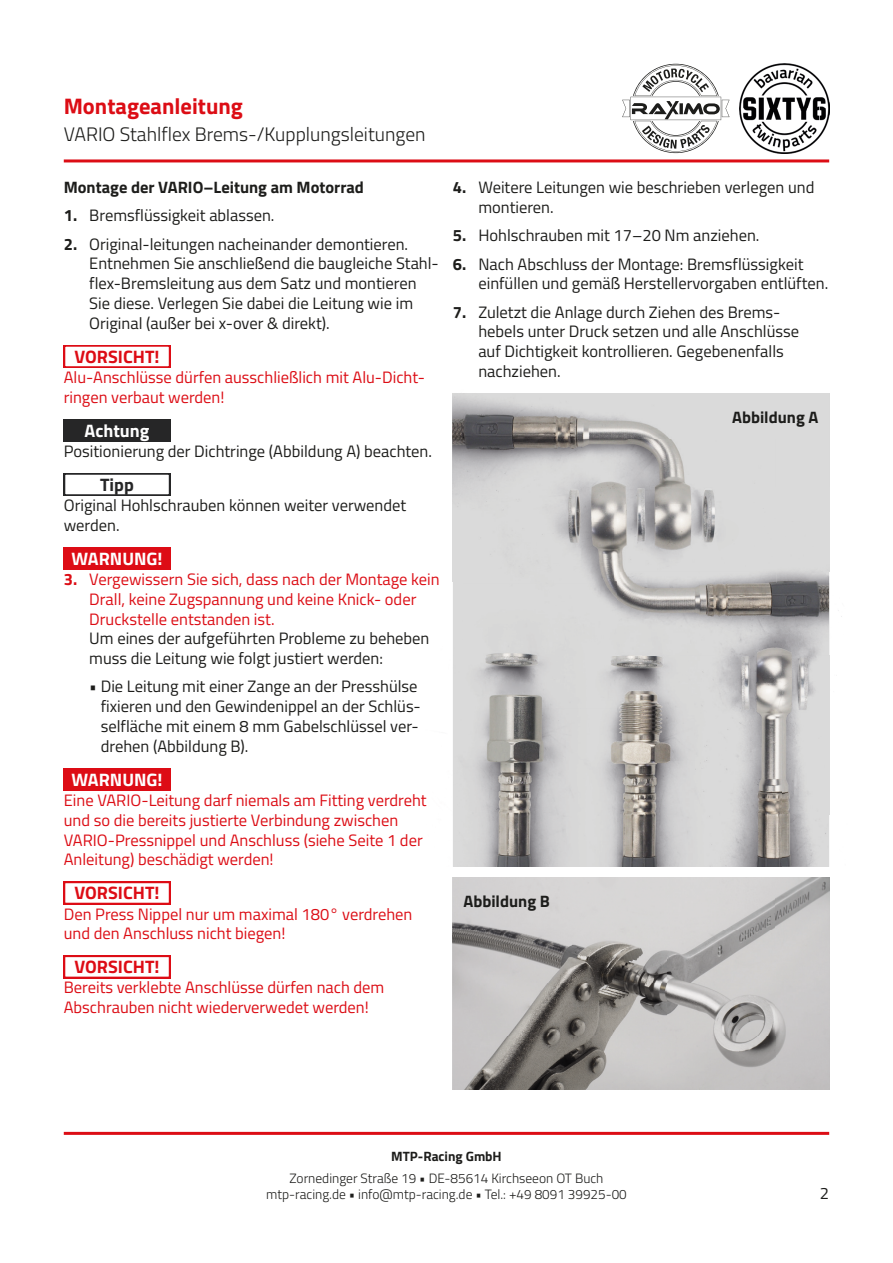
<style>
.page{position:relative;width:893px;height:1263px;background:#fff}
.page>*{position:absolute;margin:0;border:0;box-sizing:border-box;transform-origin:0 0}
.t1{font:700 22.5px "Titillium Web";color:#dc0d15}
.t2{font:300 19.5px "Titillium Web";color:#1d1d1b}
.t3{font:700 18px "Titillium Web";color:#dd0c15}
.t4{font:700 18px "Titillium Web";color:#fff}
.t5{font:700 18px "Titillium Web";color:#262627}
.t6{font:16.5px/19.8px "Titillium Web";color:#1d1d1b}
.t7{font:16.5px/19.8px "Titillium Web";color:#dc0d15}
.t8{font:700 16.5px "Titillium Web";color:#1d1d1b}
.t9{font:300 13.5px/16.2px "Titillium Web";color:#1d1d1b;text-align:center}
.t10{font:700 13.5px "Titillium Web";color:#1d1d1b}
.s1{font-weight:700}
</style>
<div class="page">
<hr style="left:64px;top:1132px;width:765px;height:3px;background:#dc0d15">
<hr style="left:64px;top:159px;width:765px;height:3px;background:#dc0d15">
<img style="left:829px;top:487px;width:13px;height:328px">
<img style="left:782px;top:655px;width:47px;height:159px">
<img style="left:782px;top:814px;width:47px;height:53px">
<img style="left:700px;top:655px;width:82px;height:212px">
<img style="left:657px;top:655px;width:43px;height:106px">
<img style="left:657px;top:761px;width:43px;height:106px">
<img style="left:463px;top:655px;width:194px;height:212px">
<img style="left:453px;top:393px;width:322px;height:141px">
<img style="left:453px;top:534px;width:165px;height:47px">
<img style="left:618px;top:487px;width:211px;height:84px">
<img style="left:776px;top:571px;width:53px;height:84px">
<img style="left:618px;top:571px;width:158px;height:12px">
<img style="left:494px;top:583px;width:288px;height:72px">
<div style="left:453px;top:581px;width:41px;height:74px;background:#dadada"></div>
<img style="left:494px;top:581px;width:163px;height:2px">
<svg style="left:64px;top:345px;width:106px;height:23px"></svg>
<div style="left:64px;top:419px;width:106px;height:23px;background:#262627"></div>
<svg style="left:64px;top:473px;width:106px;height:23px"></svg>
<div style="left:64px;top:547px;width:106px;height:23px;background:#dd0c15"></div>
<div style="left:64px;top:768px;width:106px;height:23px;background:#dd0c15"></div>
<svg style="left:64px;top:882px;width:106px;height:22px"></svg>
<svg style="left:64px;top:956px;width:106px;height:22px"></svg>
<img style="left:453px;top:877px;width:376px;height:213px">
<svg style="left:622px;top:64px;width:107px;height:89px"></svg>
<img style="left:740px;top:64px;width:89px;height:89px">
<h1 class="t1" style="left:64px;top:89px;width:181px">Montageanleitung</h1>
<p class="t2" style="left:64px;top:120px;width:363px">VARIO Stahlflex Brems-/Kupplungsleitungen</p>
<p class="t8" style="left:64px;top:175px;width:302px">Montage der VARIO–Leitung am Motorrad</p>
<p class="t6" style="left:64px;top:205px;width:212px"><span class="s1">1.</span> Bremsflüssigkeit ablassen.</p>
<p class="t6" style="left:89px;top:233px;width:351px;text-indent:-26px"><span class="s1">2.</span> Original-leitungen nacheinander demontieren.<br>Entnehmen Sie anschließend die baugleiche Stahl&shy;flex-Bremsleitung aus dem Satz und montieren Sie diese. Verlegen Sie dabei die Leitung wie im Original (außer bei x-over &amp; direkt).</p>
<p class="t3" style="left:75px;top:343px;width:86px">VORSICHT!</p>
<p class="t7" style="left:64px;top:367px;width:363px">Alu-Anschlüsse dürfen ausschließlich mit Alu-Dicht&shy;ringen verbaut werden!</p>
<p class="t4" style="left:85px;top:416px;width:66px">Achtung</p>
<p class="t6" style="left:64px;top:440px;width:370px">Positionierung der Dichtringe (Abbildung A) beachten.</p>
<p class="t5" style="left:100px;top:471px;width:35px">Tipp</p>
<p class="t6" style="left:64px;top:495px;width:344px">Original Hohlschrauben können weiter verwendet werden.</p>
<p class="t4" style="left:71px;top:544px;width:93px">WARNUNG!</p>
<p class="t7" style="left:89px;top:568px;width:352px;text-indent:-26px"><span class="s1">3.</span> Vergewissern Sie sich, dass nach der Montage kein<br>Drall, keine Zugspannung und keine Knick- oder<br>Druckstelle entstanden ist.</p>
<p class="t6" style="left:89px;top:628px;width:342px">Um eines der aufgeführten Probleme zu beheben muss die Leitung wie folgt justiert werden:</p>
<p class="t6" style="left:101px;top:676px;width:321px;text-indent:-11px">• Die Leitung mit einer Zange an der Presshülse fixieren und den Gewindenippel an der Schlüs&shy;selfläche mit einem 8 mm Gabelschlüssel ver&shy;drehen (Abbildung B).</p>
<p class="t4" style="left:71px;top:765px;width:93px">WARNUNG!</p>
<p class="t7" style="left:64px;top:789px;width:364px">Eine VARIO-Leitung darf niemals am Fitting verdreht und so die bereits justierte Verbindung zwischen VARIO-Pressnippel und Anschluss (siehe Seite 1 der Anleitung) beschädigt werden!</p>
<p class="t3" style="left:75px;top:879px;width:86px">VORSICHT!</p>
<p class="t7" style="left:64px;top:903px;width:350px">Den Press Nippel nur um maximal 180° verdrehen und den Anschluss nicht biegen!</p>
<p class="t3" style="left:75px;top:953px;width:86px">VORSICHT!</p>
<p class="t7" style="left:64px;top:977px;width:322px">Bereits verklebte Anschlüsse dürfen nach dem<br>Abschrauben nicht wiederverwedet werden!</p>
<p class="t6" style="left:478px;top:177px;width:338px;text-indent:-26px"><span class="s1">4.</span> Weitere Leitungen wie beschrieben verlegen und montieren.</p>
<p class="t6" style="left:453px;top:225px;width:308px"><span class="s1">5.</span> Hohlschrauben mit 17–20 Nm anziehen.</p>
<p class="t6" style="left:478px;top:253px;width:351px;text-indent:-26px"><span class="s1">6.</span> Nach Abschluss der Montage: Bremsflüssigkeit einfüllen und gemäß Herstellervorgaben entlüften.</p>
<p class="t6" style="left:478px;top:301px;width:322px;text-indent:-26px"><span class="s1">7.</span> Zuletzt die Anlage durch Ziehen des Brems&shy;hebels unter Druck setzen und alle Anschlüsse auf Dichtigkeit kontrollieren. Gegebenenfalls nachziehen.</p>
<p class="t8" style="left:732px;top:404px;width:88px">Abbildung A</p>
<p class="t8" style="left:463px;top:888px;width:88px">Abbildung B</p>
<p class="t10" style="left:391px;top:1146px;width:112px">MTP-Racing GmbH</p>
<p class="t9" style="left:266px;top:1169px;width:362px">Zornedinger Straße 19 • DE-85614 Kirchseeon OT Buch mtp-racing.de • info@mtp-racing.de • Tel.: +49 8091 39925-00</p>
<p class="t6" style="left:820px;top:1183px;width:11px">2</p>
</div>
